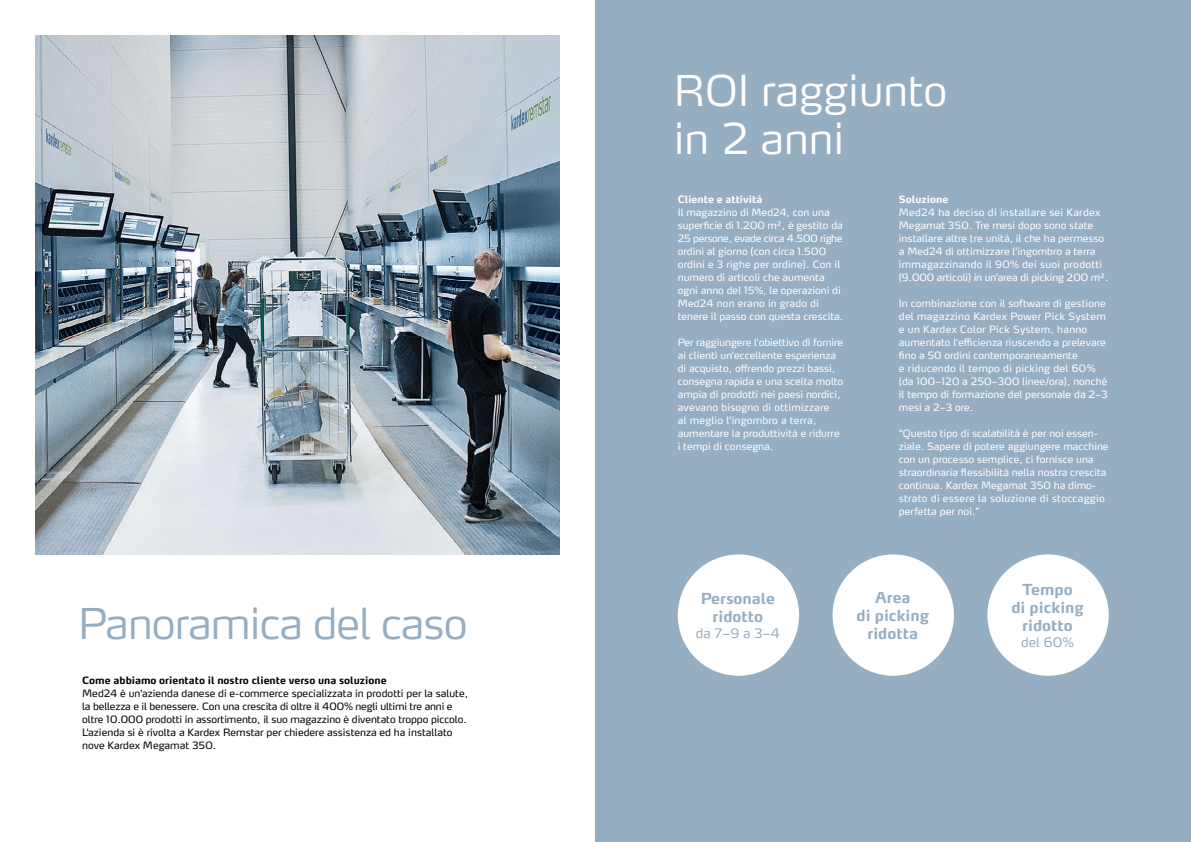
<style>
.page{position:relative;width:1191px;height:842px;background:#fff}
.page>*{position:absolute;margin:0;border:0;box-sizing:border-box;transform-origin:0 0}
.t1{font:300 42px/48px "Max OT";color:#fff}
.t2{font:300 42px "Max OT";letter-spacing:-.02em;color:#96aec2}
.t3{font:700 15px/18px "Max OT";color:#96aec2;text-align:center}
.t4{font:13px "Max OT";color:#96aec2}
.t5{font:10px/13px "Max OT";color:#fff}
.t6{font:10px/13px "Max OT";color:#000}
.t7{font:700 10px "Max OT";color:#000}
.t8{font:700 10px "Max OT";color:#fff}
</style>
<div class="page">
<div style="left:595px;top:0;width:596px;height:842px;background:#96aec2"></div>
<img style="left:36px;top:36px;width:524px;height:518px">
<div style="left:677px;top:554px;width:122px;height:122px;background:#fff;border-radius:50%"></div>
<div style="left:832px;top:554px;width:122px;height:122px;background:#fff;border-radius:50%"></div>
<div style="left:987px;top:554px;width:121px;height:122px;background:#fff;border-radius:50%"></div>
<h1 class="t2" style="left:78px;top:597px;width:391px">Panoramica del caso</h1>
<p class="t7" style="left:82px;top:674px;width:306px">Come abbiamo orientato il nostro cliente verso una soluzione</p>
<p class="t6" style="left:82px;top:687px;width:387px">Med24 è un'azienda danese di e-commerce specializzata in prodotti per la salute, la bellezza e il benessere. Con una crescita di oltre il 400% negli ultimi tre anni e oltre 10.000 prodotti in assortimento, il suo magazzino è diventato troppo piccolo.<br>L'azienda si è rivolta a Kardex Remstar per chiedere assistenza ed ha installato nove Kardex Megamat 350.</p>
<h1 class="t1" style="left:674px;top:66px;width:275px">ROI raggiunto in 2 anni</h1>
<p class="t8" style="left:678px;top:193px;width:86px">Cliente e attività</p>
<p class="t5" style="left:678px;top:206px;width:167px">Il magazzino di Med24, con una superficie di 1.200 m², è gestito da<br>25 persone, evade circa 4.500 righe ordini al giorno (con circa 1.500 ordini e 3 righe per ordine). Con il numero di articoli che aumenta ogni anno del 15%, le operazioni di<br>Med24 non erano in grado di tenere il passo con questa crescita.</p>
<p class="t5" style="left:678px;top:336px;width:167px">Per raggiungere l'obiettivo di fornire ai clienti un'eccellente esperienza di acquisto, offrendo prezzi bassi, consegna rapida e una scelta molto ampia di prodotti nei paesi nordici, avevano bisogno di ottimizzare<br>al meglio l'ingombro a terra, aumentare la produttività e ridurre i tempi di consegna.</p>
<p class="t8" style="left:899px;top:193px;width:51px">Soluzione</p>
<p class="t5" style="left:899px;top:206px;width:211px">Med24 ha deciso di installare sei Kardex Megamat 350. Tre mesi dopo sono state installare altre tre unità, il che ha permesso a Med24 di ottimizzare l'ingombro a terra immagazzinando il 90% dei suoi prodotti (9.000 articoli) in un'area di picking 200 m².</p>
<p class="t5" style="left:899px;top:297px;width:210px">In combinazione con il software di gestione del magazzino Kardex Power Pick System e un Kardex Color Pick System, hanno aumentato l'efficienza riuscendo a prelevare fino a 50 ordini contemporaneamente<br>e riducendo il tempo di picking del 60% (da 100–120 a 250–300 linee/ora), nonché il tempo di formazione del personale da 2–3 mesi a 2–3 ore.</p>
<p class="t5" style="left:899px;top:427px;width:211px">“Questo tipo di scalabilità è per noi essen&shy;ziale. Sapere di potere aggiungere macchine con un processo semplice, ci fornisce una straordinaria flessibilità nella nostra crescita continua. Kardex Megamat 350 ha dimo&shy;strato di essere la soluzione di stoccaggio perfetta per noi.”</p>
<h2 class="t3" style="left:701px;top:589px;width:76px">Personale ridotto</h2>
<h3 class="t4" style="left:696px;top:625px;width:85px">da 7–9 a 3–4</h3>
<h2 class="t3" style="left:856px;top:588px;width:74px">Area<br>di picking ridotta</h2>
<h2 class="t3" style="left:1011px;top:580px;width:74px">Tempo<br>di picking ridotto</h2>
<h3 class="t4" style="left:1021px;top:634px;width:54px">del 60%</h3>
</div>
